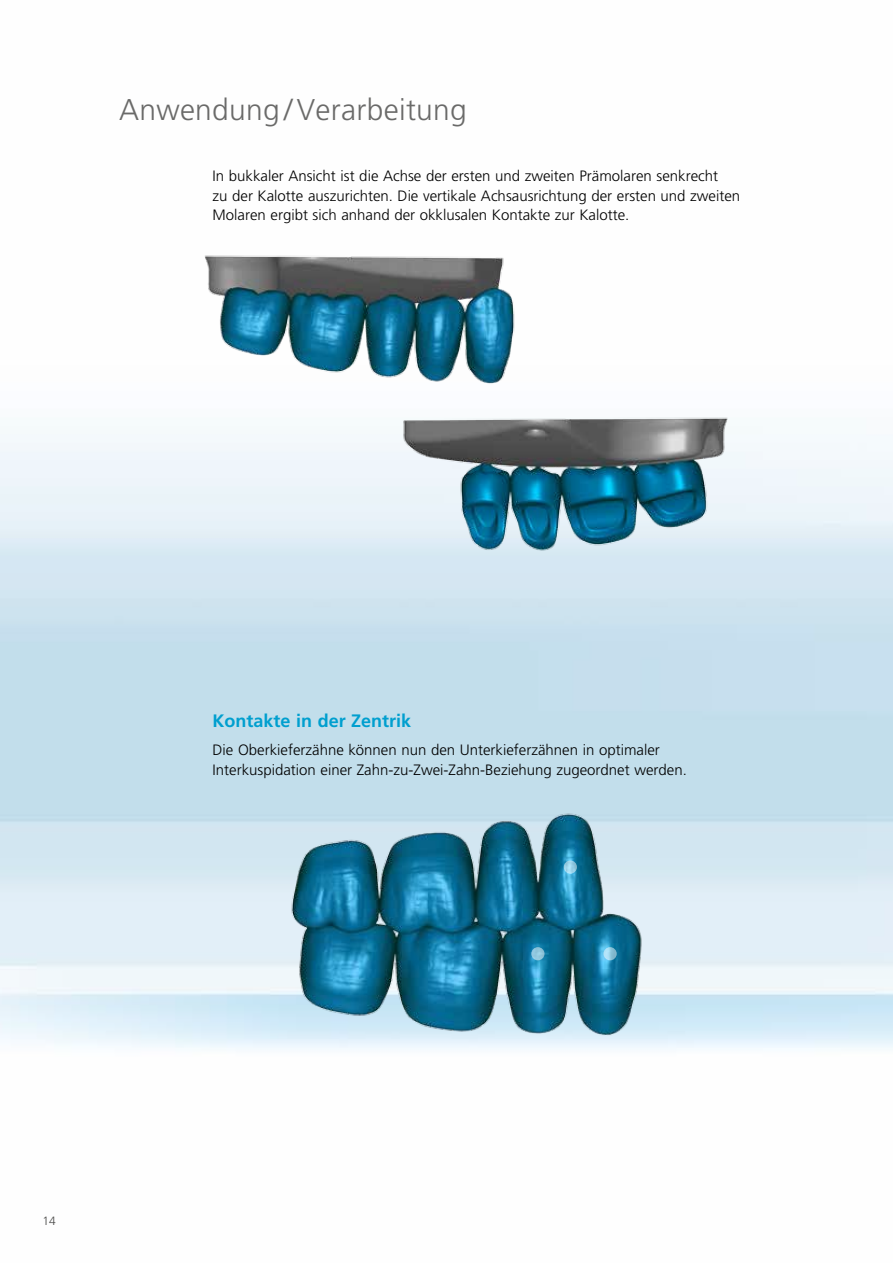
<style>
.page{position:relative;width:893px;height:1263px;background:#fff}
.page>*{position:absolute;margin:0;border:0;box-sizing:border-box;transform-origin:0 0}
.t1{font:300 30px "Frutiger";letter-spacing:.01em;color:#6a6a69}
.t2{font:700 18px "Frutiger";color:#009fcf}
.t3{font:300 15px/19.5px "Frutiger";color:#000}
.t4{font:300 12px "Frutiger";color:#4a4a49}
</style>
<div class="page">
<img style="left:283px;top:807px;width:373px;height:248px">
<svg style="left:531px;top:947px;width:13px;height:13px"></svg>
<svg style="left:603px;top:947px;width:14px;height:13px"></svg>
<svg style="left:564px;top:860px;width:13px;height:14px"></svg>
<img style="left:400px;top:408px;width:341px;height:145px">
<img style="left:192px;top:255px;width:332px;height:141px">
<h1 class="t1" style="left:119px;top:93px;width:349px">Anwendung /Verarbeitung</h1>
<p class="t3" style="left:213px;top:167px;width:529px">In bukkaler Ansicht ist die Achse der ersten und zweiten Prämolaren senkrecht<br>zu der Kalotte auszurichten. Die vertikale Achsausrichtung der ersten und zweiten<br>Molaren ergibt sich anhand der okklusalen Kontakte zur Kalotte.</p>
<p class="t2" style="left:213px;top:710px;width:200px">Kontakte in der Zentrik</p>
<p class="t3" style="left:213px;top:740px;width:476px">Die Oberkieferzähne können nun den Unterkieferzähnen in optimaler<br>Interkuspidation einer Zahn-zu-Zwei-Zahn-Beziehung zugeordnet werden.</p>
<p class="t4" style="left:43px;top:1214px;width:15px">14</p>
</div>
